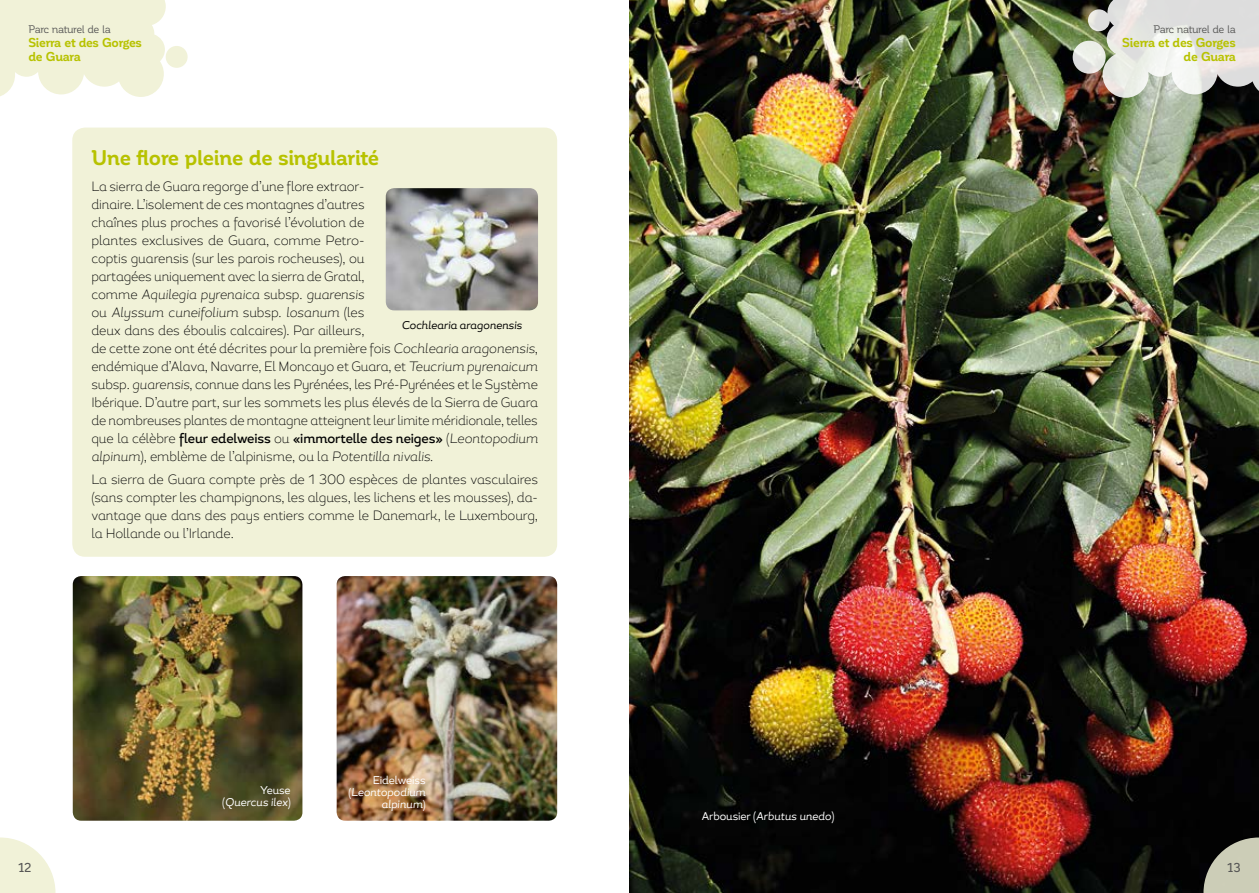
<style>
.page{position:relative;width:1259px;height:893px;background:#fff}
.page>*{position:absolute;margin:0;border:0;box-sizing:border-box;transform-origin:0 0}
.t1{font:700 21px "Corporative Soft";letter-spacing:-.015em;color:#b7c200}
.t2{font:200 13.5px/18px "Magallanes";letter-spacing:-.01em;color:#000;scale:.95 1}
.t3{font:700 12.75px/13.8px "Corporative Soft";letter-spacing:-.025em;color:#b7c200}
.t4{font:500 12.75px "Corporative Soft";color:#575756}
.t5{font:italic 11.25px/12px "Magallanes";letter-spacing:-.01em;color:#fff;text-align:right;scale:.95 1}
.t6{font:italic 11.25px "Magallanes";letter-spacing:-.01em;color:#000;scale:.95 1}
.t7{font:10.8px "Corporative Soft";letter-spacing:-.045em;color:#575756}
.s1{font-style:italic}
.s2{font-weight:500}
.s3{font-style:normal}
.s4{font-style:normal;font-size:10.5px}
</style>
<div class="page">
<img style="left:629px;top:0;width:630px;height:893px">
<svg style="left:1072px;top:0;width:187px;height:98px;background:#c8c7c1"></svg>
<svg style="left:0;top:0;width:188px;height:97px"></svg>
<svg style="left:1203px;top:837px;width:56px;height:56px;background:#9d9e8d"></svg>
<svg style="left:0;top:837px;width:55px;height:56px"></svg>
<img style="left:73px;top:576px;width:229px;height:245px">
<img style="left:337px;top:576px;width:220px;height:245px">
<div style="left:72px;top:128px;width:485px;height:429px;background:#f1f2d8;border-radius:13px"></div>
<img style="left:386px;top:188px;width:152px;height:122px">
<p class="t7" style="left:28px;top:23px;width:84px">Parc naturel de la</p>
<p class="t3" style="left:28px;top:36px;width:115px">Sierra et des Gorges de Guara</p>
<h1 class="t1" style="left:91px;top:146px;width:289px">Une flore pleine de singularité</h1>
<p class="t2" style="left:91px;top:178px;width:472px">La sierra de Guara regorge d’une flore extraor-<br>dinaire. L’isolement de ces montagnes d’autres<br>chaînes plus proches a favorisé l’évolution de<br>plantes exclusives de Guara, comme Petro-<br>coptis guarensis (sur les parois rocheuses), ou<br>partagées uniquement avec la sierra de Gratal,<br>comme <span class="s1">Aquilegia pyrenaica</span> subsp. <span class="s1">guarensis<br></span>ou <span class="s1">Alyssum cuneifolium</span> subsp. <span class="s1">losanum</span> (les<br>deux dans des éboulis calcaires). Par ailleurs,<br>de cette zone ont été décrites pour la première fois <span class="s1">Cochlearia aragonensis</span>, endémique d’Alava, Navarre, El Moncayo et Guara, et <span class="s1">Teucrium pyrenaicum </span>subsp. <span class="s1">guarensis</span>, connue dans les Pyrénées, les Pré-Pyrénées et le Système Ibérique. D’autre part, sur les sommets les plus élevés de la Sierra de Guara de nombreuses plantes de montagne atteignent leur limite méridionale, telles que la célèbre <span class="s2">fleur edelweiss</span> ou <span class="s2">«immortelle des neiges»</span> (<span class="s1">Leontopodium alpinum</span>), emblème de l’alpinisme, ou la <span class="s1">Potentilla nivalis</span>.</p>
<p class="t2" style="left:91px;top:470px;width:471px;text-align:justify">La sierra de Guara compte près de 1 300 espèces de plantes vasculaires (sans compter les champignons, les algues, les lichens et les mousses), da&shy;vantage que dans des pays entiers comme le Danemark, le Luxembourg, la Hollande ou l’Irlande.</p>
<p class="t6" style="left:402px;top:318px;width:128px">Cochlearia aragonensis</p>
<p class="t5" style="left:222px;top:785px;width:74px"><span class="s3">Yeuse (</span>Quercus ilex<span class="s3">)</span></p>
<p class="t5" style="left:348px;top:774px;width:83px"><span class="s3">Eidelweiss </span><span class="s4">(</span>Leontopodium alpinum<span class="s4">)</span></p>
<p class="t5" style="left:702px;top:810px;width:141px"><span class="s3">Arbousier (</span>Arbutus unedo<span class="s3">)</span></p>
<p class="t7" style="left:1153px;top:24px;width:84px">Parc naturel de la</p>
<p class="t3" style="left:1122px;top:36px;width:115px;text-align:right">Sierra et des Gorges de Guara</p>
<p class="t4" style="left:19px;top:861px;width:14px">12</p>
<p class="t4" style="left:1228px;top:861px;width:14px">13</p>
</div>
